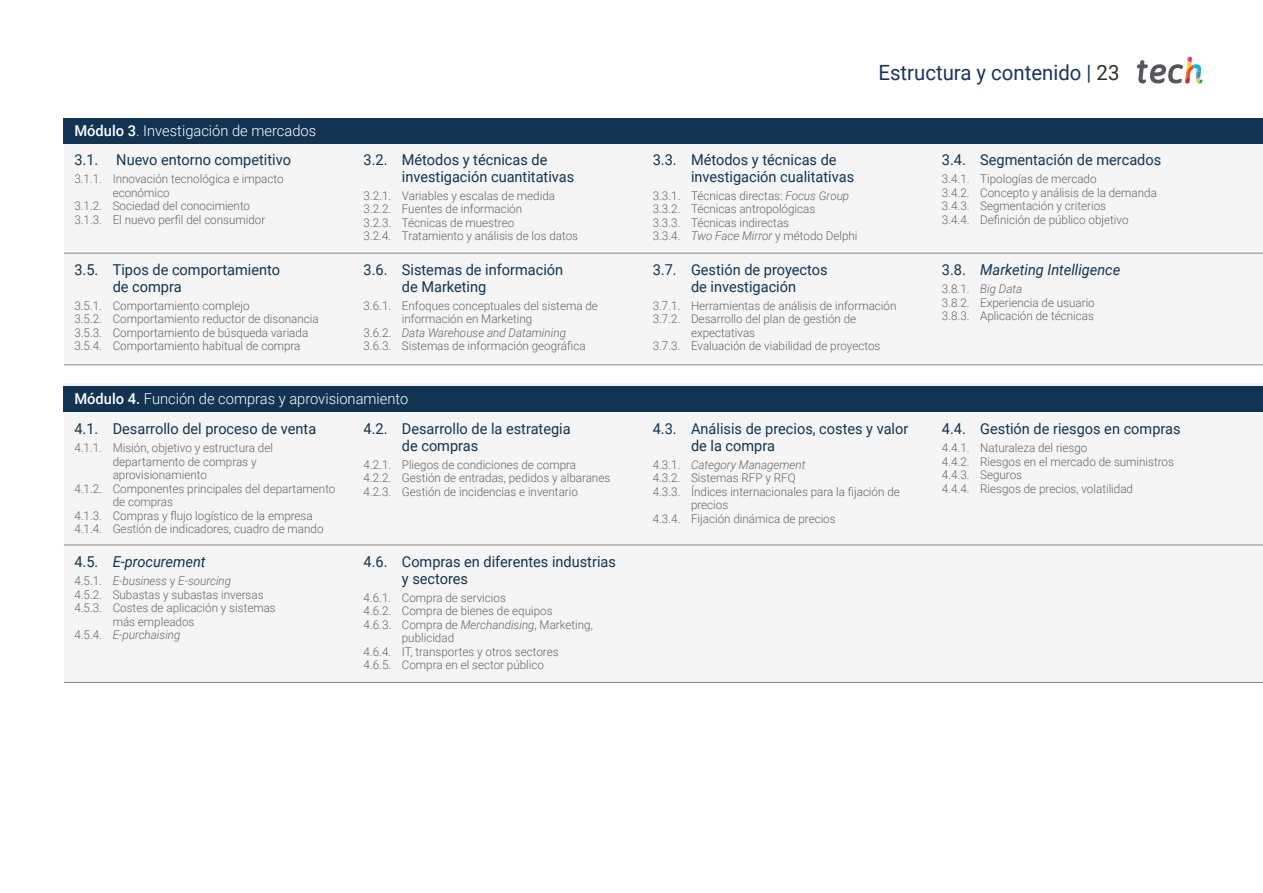
<style>
.page{position:relative;width:1263px;height:893px;background:#fff}
.page>*{position:absolute;margin:0;border:0;box-sizing:border-box;transform-origin:0 0}
.t1{font:21px "Roboto";color:#1a355c}
.t2{font:15px/16.5px "Roboto";color:#123352}
.t3{font:300 15px "Roboto";color:#fff}
.t4{font:italic 15px "Roboto";color:#123352}
.t5{font:300 12px/13.5px "Roboto";color:#61646a}
.t6{font:italic 300 12px "Roboto";color:#61646a}
.s1{font-weight:500}
.s2{font-style:normal}
.s3{font-style:italic}
.s4{color:#312e20}
</style>
<div class="page">
<svg style="left:1137px;top:57px;width:65px;height:27px"></svg>
<div style="left:64px;top:141px;width:1199px;height:224px;background:#f4f5f4"></div>
<div style="left:64px;top:384px;width:1199px;height:299px;background:#f4f5f4"></div>
<div style="left:64px;top:118px;width:1199px;height:25px;background:#123352"></div>
<hr style="left:64px;top:253px;width:1199px;height:1px;background:#878a8e">
<hr style="left:64px;top:545px;width:1199px;height:1px;background:#878a8e">
<hr style="left:64px;top:365px;width:1199px;height:1px;background:#878a8e">
<div style="left:64px;top:386px;width:1199px;height:25px;background:#123352"></div>
<hr style="left:64px;top:682px;width:1199px;height:1px;background:#878a8e">
<p class="t3" style="left:74px;top:120px;width:243px"><span class="s1">Módulo 3</span>. Investigación de mercados</p>
<p class="t2" style="left:74px;top:151px;width:218px">3.1. Nuevo entorno competitivo</p>
<p class="t5" style="left:74px;top:172px;width:211px">3.1.1. Innovación tecnológica e impacto</p>
<p class="t5" style="left:113px;top:185px;width:58px">económico</p>
<p class="t5" style="left:74px;top:199px;width:177px">3.1.2. Sociedad del conocimiento</p>
<p class="t5" style="left:74px;top:212px;width:192px">3.1.3. El nuevo perfil del consumidor</p>
<p class="t2" style="left:113px;top:261px;width:169px;text-indent:-38px">3.5. Tipos de comportamiento de compra</p>
<p class="t5" style="left:74px;top:298px;width:246px">3.5.1. Comportamiento complejo<br>3.5.2. Comportamiento reductor de disonancia 3.5.3. Comportamiento de búsqueda variada 3.5.4. Comportamiento habitual de compra</p>
<p class="t2" style="left:402px;top:151px;width:174px;text-indent:-38px">3.2. Métodos y técnicas de investigación cuantitativas</p>
<p class="t5" style="left:364px;top:188px;width:216px">3.2.1. Variables y escalas de medida 3.2.2. Fuentes de información<br>3.2.3. Técnicas de muestreo<br>3.2.4. Tratamiento y análisis de los datos</p>
<p class="t2" style="left:402px;top:261px;width:163px;text-indent:-38px">3.6. Sistemas de información de Marketing</p>
<p class="t5" style="left:364px;top:298px;width:236px">3.6.1. Enfoques conceptuales del sistema de</p>
<p class="t5" style="left:402px;top:312px;width:132px">información en Marketing</p>
<p class="t6" style="left:364px;top:324px;width:204px"><span class="s2">3.6.2.</span> Data Warehouse and Datamining</p>
<p class="t5" style="left:364px;top:339px;width:224px">3.6.3. Sistemas de información geográfica</p>
<p class="t3" style="left:74px;top:389px;width:335px"><span class="s1">Módulo 4.</span> Función de compras y aprovisionamiento</p>
<p class="t2" style="left:74px;top:420px;width:243px">4.1. Desarrollo del proceso de venta</p>
<p class="t5" style="left:74px;top:441px;width:200px">4.1.1. Misión, objetivo y estructura del</p>
<p class="t5" style="left:113px;top:454px;width:145px">departamento de compras y</p>
<p class="t5" style="left:113px;top:468px;width:96px">aprovisionamiento</p>
<p class="t5" style="left:74px;top:481px;width:263px">4.1.2. Componentes principales del departamento</p>
<p class="t5" style="left:113px;top:495px;width:62px">de compras</p>
<p class="t5" style="left:74px;top:508px;width:240px">4.1.3. Compras y flujo logístico de la empresa</p>
<p class="t5" style="left:74px;top:522px;width:251px">4.1.4. Gestión de indicadores, cuadro de mando</p>
<p class="t4" style="left:74px;top:551px;width:133px"><span class="s2">4.5.</span> E-procurement</p>
<p class="t6" style="left:74px;top:572px;width:158px"><span class="s2">4.5.1.</span> E-business <span class="s2">y</span> E-sourcing</p>
<p class="t5" style="left:74px;top:587px;width:191px">4.5.2. Subastas y subastas inversas</p>
<p class="t5" style="left:74px;top:601px;width:203px">4.5.3. Costes de aplicación y sistemas</p>
<p class="t5" style="left:113px;top:614px;width:83px">más empleados</p>
<p class="t6" style="left:74px;top:626px;width:108px"><span class="s2">4.5.4.</span> E-purchaising</p>
<p class="t2" style="left:402px;top:420px;width:170px;text-indent:-38px">4.2. Desarrollo de la estrategia de compras</p>
<p class="t5" style="left:364px;top:457px;width:248px">4.2.1. Pliegos de condiciones de compra<br>4.2.2. Gestión de entradas, pedidos y albaranes<br>4.2.3. Gestión de incidencias e inventario</p>
<p class="t2" style="left:402px;top:553px;width:216px;text-indent:-38px">4.6. Compras en diferentes industrias y sectores</p>
<p class="t5" style="left:364px;top:590px;width:144px">4.6.1. Compra de servicios</p>
<p class="t5" style="left:364px;top:604px;width:191px">4.6.2. Compra de bienes de equipos</p>
<p class="t5" style="left:364px;top:617px;width:231px">4.6.3. Compra de <span class="s3">Merchandising</span>, Marketing,</p>
<p class="t5" style="left:402px;top:631px;width:54px">publicidad</p>
<p class="t5" style="left:364px;top:644px;width:196px">4.6.4. IT, transportes y otros sectores</p>
<p class="t5" style="left:364px;top:658px;width:182px">4.6.5. Compra en el sector público</p>
<h1 class="t1" style="left:878px;top:57px;width:242px">Estructura y contenido | <span class="s4">23</span></h1>
<p class="t2" style="left:691px;top:151px;width:165px;text-indent:-38px">3.3. Métodos y técnicas de investigación cualitativas</p>
<p class="t5" style="left:653px;top:188px;width:206px">3.3.1. Técnicas directas: <span class="s3">Focus Group </span>3.3.2. Técnicas antropológicas<br>3.3.3. Técnicas indirectas<br>3.3.4. <span class="s3">Two Face Mirror</span> y método Delphi</p>
<p class="t2" style="left:942px;top:151px;width:221px">3.4. Segmentación de mercados</p>
<p class="t5" style="left:942px;top:172px;width:216px">3.4.1. Tipologías de mercado<br>3.4.2. Concepto y análisis de la demanda 3.4.3. Segmentación y criterios<br>3.4.4. Definición de público objetivo</p>
<p class="t2" style="left:653px;top:261px;width:176px;text-align:center">3.7. Gestión de proyectos de investigación</p>
<p class="t5" style="left:653px;top:298px;width:245px">3.7.1. Herramientas de análisis de información</p>
<p class="t5" style="left:653px;top:312px;width:205px">3.7.2. Desarrollo del plan de gestión de</p>
<p class="t5" style="left:691px;top:325px;width:66px">expectativas</p>
<p class="t5" style="left:653px;top:339px;width:229px">3.7.3. Evaluación de viabilidad de proyectos</p>
<p class="t2" style="left:691px;top:420px;width:219px;text-indent:-38px">4.3. Análisis de precios, costes y valor de la compra</p>
<p class="t6" style="left:653px;top:456px;width:154px"><span class="s2">4.3.1.</span> Category Management</p>
<p class="t5" style="left:653px;top:471px;width:144px">4.3.2. Sistemas RFP y RFQ</p>
<p class="t5" style="left:653px;top:484px;width:249px">4.3.3. Índices internacionales para la fijación de</p>
<p class="t5" style="left:691px;top:498px;width:39px">precios</p>
<p class="t5" style="left:653px;top:511px;width:184px">4.3.4. Fijación dinámica de precios</p>
<p class="t4" style="left:942px;top:259px;width:180px"><span class="s2">3.8.</span> Marketing Intelligence</p>
<p class="t5" style="left:942px;top:282px;width:154px">3.8.1. <span class="s3">Big Data<br></span>3.8.2. Experiencia de usuario<br>3.8.3. Aplicación de técnicas</p>
<p class="t2" style="left:942px;top:420px;width:240px">4.4. Gestión de riesgos en compras</p>
<p class="t5" style="left:942px;top:441px;width:234px">4.4.1. Naturaleza del riesgo<br>4.4.2. Riesgos en el mercado de suministros<br>4.4.3. Seguros<br>4.4.4. Riesgos de precios, volatilidad</p>
</div>
